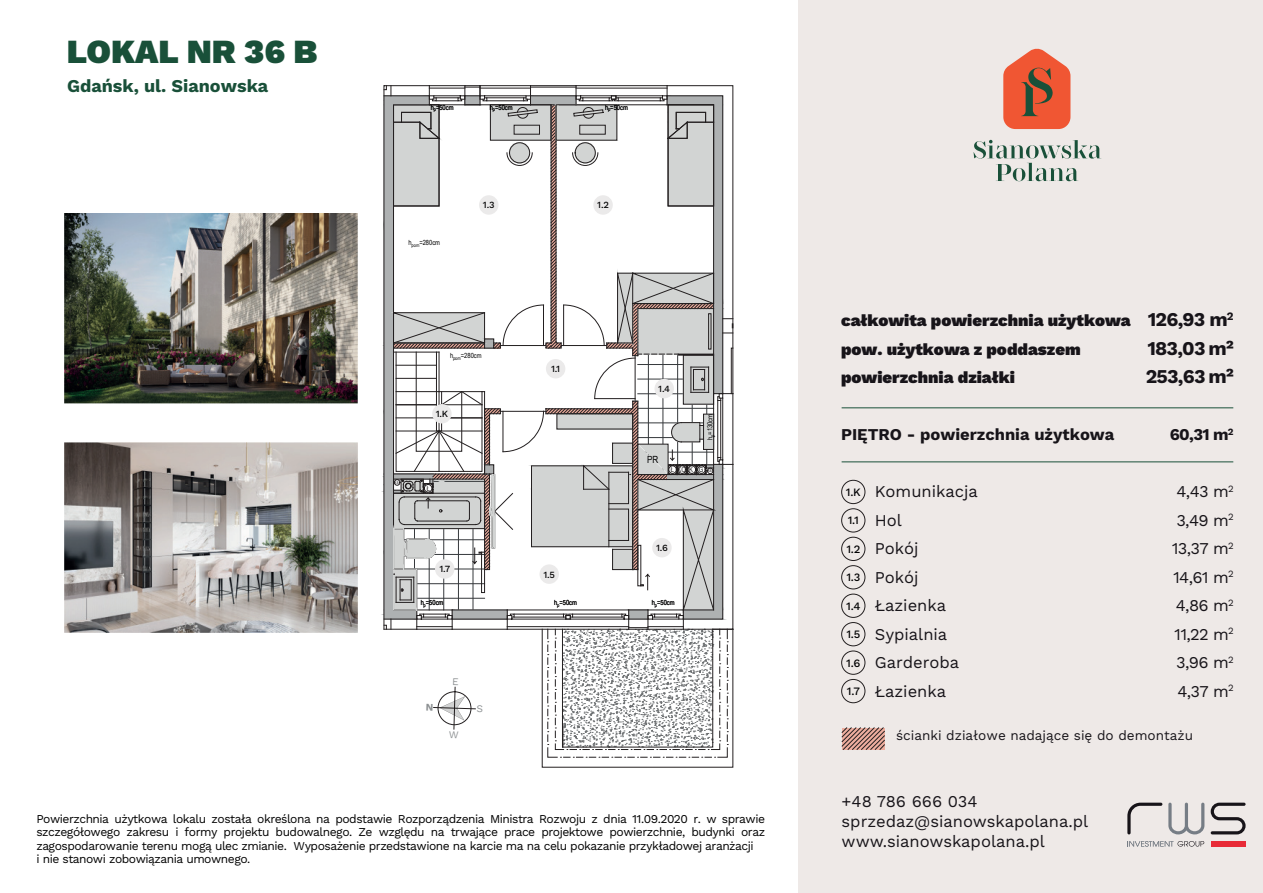
<style>
.page{position:relative;width:1263px;height:893px;background:#fff}
.page>*{position:absolute;margin:0;border:0;box-sizing:border-box;transform-origin:0 0}
.t1{font:900 33.75px "Work Sans";color:#195039}
.t2{font:700 19.5px/28.5px "Work Sans";letter-spacing:-.04em;color:#171419;text-align:justify}
.t3{font:700 18px "Work Sans";color:#195039}
.t4{font:900 16.8px/28.5px "Work Sans";color:#171419}
.t5{font:16.5px/28.5px "Work Sans";color:#171419}
.t6{font:16.5px/28.5px "Work Sans";letter-spacing:-.04em;color:#171419;text-align:center}
.t7{font:700 16.5px "Work Sans";color:#171419}
.t8{font:13.5px "Work Sans";color:#171419}
.t9{font:12px/13.5px "Work Sans";letter-spacing:-.04em;color:#000001}
.t10{font:500 11.25px "Work Sans";color:#000001}
.t11{font:9.9px "Arial Narrow";color:#000001}
.t12{font:500 9.45px "Work Sans";color:#000001}
.t13{font:7.05px "Arial Narrow";color:#000001}
.t14{font:7.05px "Arial Narrow";color:#231f20}
.t15{font:4.95px "Arial Narrow";color:#231f20}
.s1{color:#000001}
.s2{font-size:4.95px}
</style>
<div class="page">
<div style="left:798px;top:0;width:465px;height:893px;background:#eee9e7"></div>
<svg style="left:973px;top:140px;width:128px;height:41px"></svg>
<svg style="left:1003px;top:48px;width:67px;height:81px;background:#d9694c"></svg>
<hr style="left:842px;top:461px;width:391px;height:1px;background:#195039">
<hr style="left:842px;top:407px;width:391px;height:1px;background:#195039">
<div style="left:841px;top:480px;width:24px;height:24px;border:1px solid #231f20;border-radius:50%"></div>
<div style="left:841px;top:509px;width:24px;height:23px;border:1px solid #231f20;border-radius:50%"></div>
<div style="left:841px;top:537px;width:24px;height:24px;border:1px solid #231f20;border-radius:50%"></div>
<div style="left:841px;top:565px;width:24px;height:24px;border:1px solid #231f20;border-radius:50%"></div>
<div style="left:841px;top:594px;width:24px;height:24px;border:1px solid #231f20;border-radius:50%"></div>
<div style="left:841px;top:622px;width:24px;height:24px;border:1px solid #231f20;border-radius:50%"></div>
<div style="left:841px;top:651px;width:24px;height:23px;border:1px solid #231f20;border-radius:50%"></div>
<div style="left:841px;top:679px;width:24px;height:24px;border:1px solid #231f20;border-radius:50%"></div>
<svg style="left:1127px;top:803px;width:35px;height:31px"></svg>
<svg style="left:1168px;top:803px;width:36px;height:31px"></svg>
<svg style="left:1211px;top:803px;width:34px;height:31px"></svg>
<div style="left:1211px;top:841px;width:34px;height:5px;background:#e82b37"></div>
<svg style="left:1127px;top:841px;width:77px;height:6px"></svg>
<svg style="left:842px;top:727px;width:43px;height:23px"></svg>
<img style="left:64px;top:443px;width:294px;height:189px">
<img style="left:64px;top:214px;width:294px;height:190px">
<svg style="left:383px;top:85px;width:351px;height:673px"></svg>
<h1 class="t1" style="left:67px;top:32px;width:252px">LOKAL NR 36 B</h1>
<h3 class="t3" style="left:67px;top:75px;width:203px">Gdańsk, ul. Sianowska</h3>
<p class="t13" style="left:431px;top:102px;width:24px">h<sub>p</sub>=50cm</p>
<p class="t13" style="left:490px;top:102px;width:24px">h<sub>p</sub>=50cm</p>
<p class="t13" style="left:605px;top:102px;width:24px">h<sub>p</sub>=50cm</p>
<p class="t13" style="left:409px;top:237px;width:33px">h<sub>pom</sub>=280cm</p>
<p class="t12" style="left:483px;top:200px;width:13px">1.3</p>
<p class="t12" style="left:597px;top:200px;width:13px">1.2</p>
<p class="t15" style="left:395px;top:479px;width:6px">ks</p>
<p class="t13" style="left:450px;top:351px;width:33px">h<sub>pom</sub>=280cm</p>
<p class="t12" style="left:436px;top:408px;width:14px">1.K</p>
<p class="t14" style="left:427px;top:483px;width:5px">Ł</p>
<p class="t12" style="left:551px;top:363px;width:11px">1.1</p>
<p class="t12" style="left:439px;top:564px;width:12px">1.7</p>
<p class="t12" style="left:543px;top:569px;width:13px">1.5</p>
<p class="t13" style="left:421px;top:597px;width:24px">h<sub>p</sub>=50cm</p>
<p class="t13" style="left:554px;top:597px;width:24px">h<sub>p</sub>=50cm</p>
<p class="t12" style="left:658px;top:383px;width:13px">1.4</p>
<p class="t11" style="left:647px;top:452px;width:13px">PR</p>
<p class="t13" style="left:705px;top:440px;width:27px;rotate:-90deg">h<sub>p</sub>=130cm</p>
<p class="t14" style="left:671px;top:464px;width:43px">ŁKOK <span class="s1">G</span> <span class="s2">ks</span></p>
<p class="t12" style="left:656px;top:542px;width:13px">1.6</p>
<p class="t13" style="left:652px;top:597px;width:24px">h<sub>p</sub>=50cm</p>
<p class="t9" style="left:36px;top:812px;width:730px">Powierzchnia użytkowa lokalu została określona na podstawie Rozporządzenia Ministra Rozwoju z dnia 11.09.2020 r. w sprawie szczegółowego zakresu i formy projektu budowalnego. Ze względu na trwające prace projektowe powierzchnie, budynki oraz zagospodarowanie terenu mogą ulec zmianie. Wyposażenie przedstawione na karcie ma na celu pokazanie przykładowej aranżacji<br>i nie stanowi zobowiązania umownego.</p>
<h3 class="t4" style="left:841px;top:307px;width:291px">całkowita powierzchnia użytkowa pow. użytkowa z poddaszem powierzchnia działki</h3>
<h2 class="t2" style="left:1146px;top:306px;width:89px">126,93 m<sup>2<br></sup>183,03 m²<br>253,63 m²</h2>
<h3 class="t7" style="left:841px;top:425px;width:275px">PIĘTRO - powierzchnia użytkowa</h3>
<p class="t10" style="left:846px;top:486px;width:16px">1.K</p>
<p class="t10" style="left:848px;top:514px;width:13px">1.1</p>
<p class="t10" style="left:846px;top:542px;width:15px">1.2</p>
<p class="t10" style="left:846px;top:571px;width:15px">1.3</p>
<p class="t10" style="left:846px;top:599px;width:16px">1.4</p>
<p class="t10" style="left:846px;top:628px;width:15px">1.5</p>
<p class="t10" style="left:846px;top:656px;width:16px">1.6</p>
<p class="t10" style="left:847px;top:685px;width:15px">1.7</p>
<h3 class="t5" style="left:875px;top:478px;width:105px">Komunikacja<br>Hol<br>Pokój<br>Pokój<br>Łazienka<br>Sypialnia<br>Garderoba<br>Łazienka</h3>
<h3 class="t7" style="left:1170px;top:425px;width:65px">60,31 m<sup>2</sup></h3>
<h3 class="t6" style="left:1172px;top:478px;width:63px">4,43 m<sup>2<br></sup>3,49 m<sup>2<br></sup>13,37 m<sup>2<br></sup>14,61 m<sup>2<br></sup>4,86 m<sup>2<br></sup>11,22 m<sup>2<br></sup>3,96 m<sup>2<br></sup>4,37 m<sup>2</sup></h3>
<p class="t8" style="left:896px;top:728px;width:298px">ścianki działowe nadające się do demontażu</p>
<h3 class="t5" style="left:842px;top:792px;width:248px;line-height:19.8px">+48 786 666 034 sprzedaz@sianowskapolana.pl www.sianowskapolana.pl</h3>
</div>
